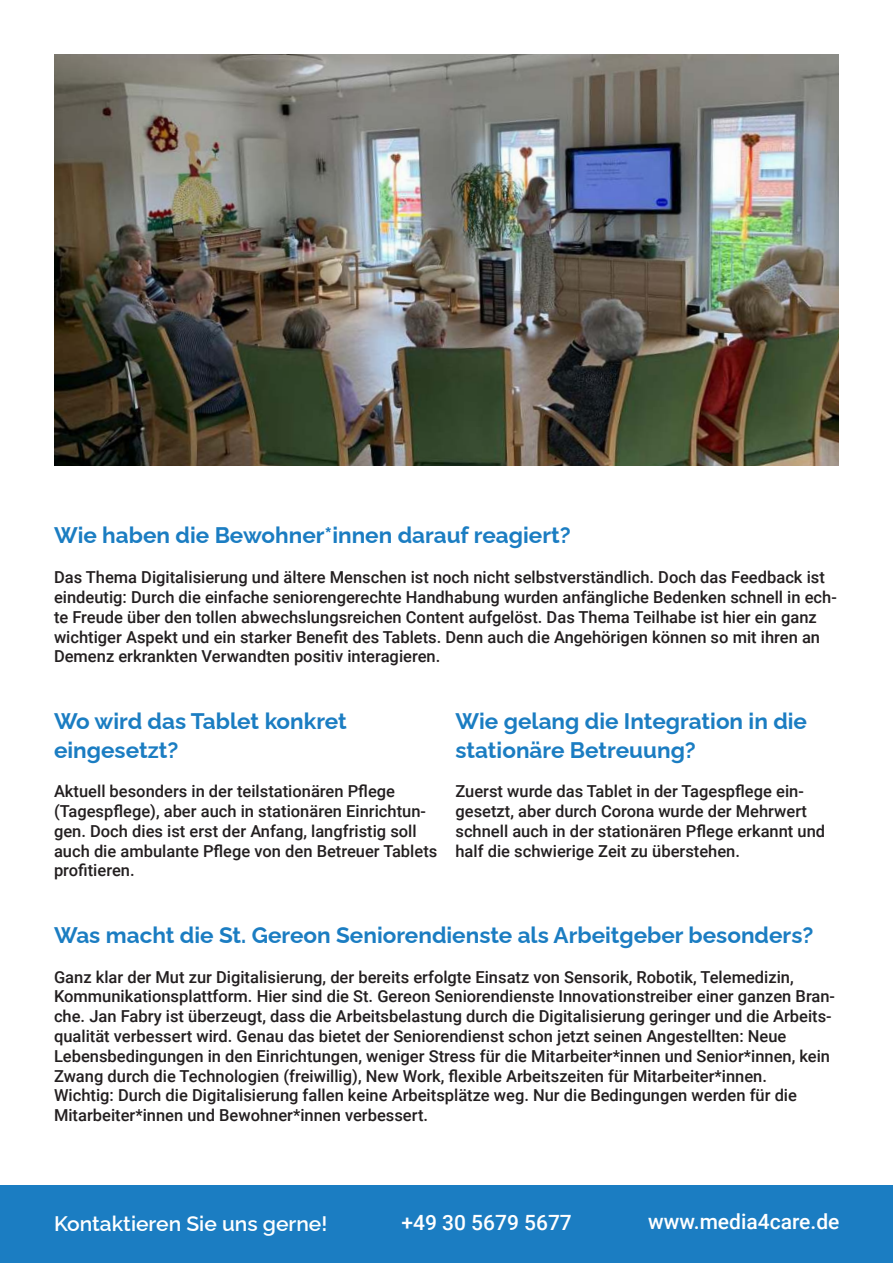
<style>
.page{position:relative;width:893px;height:1263px;background:#fff}
.page>*{position:absolute;margin:0;border:0;box-sizing:border-box;transform-origin:0 0}
.t1{font:700 22.5px/28.8px "Raleway";color:#1b7dc2}
.t2{font:500 21px "Roboto";color:#fff}
.t3{font:600 21px "Raleway";color:#fff}
.t4{font:500 16.5px/19.8px "Roboto";color:#231f20}
</style>
<div class="page">
<div style="left:0;top:1185px;width:893px;height:78px;background:#1b7dc2"></div>
<img style="left:54px;top:54px;width:785px;height:412px">
<h1 class="t1" style="left:54px;top:519px;width:518px">Wie haben die Bewohner*innen darauf reagiert?</h1>
<p class="t4" style="left:54px;top:567px;width:784px">Das Thema Digitalisierung und ältere Menschen ist noch nicht selbstverständlich. Doch das Feedback ist eindeutig: Durch die einfache seniorengerechte Handhabung wurden anfängliche Bedenken schnell in ech&shy;te Freude über den tollen abwechslungsreichen Content aufgelöst. Das Thema Teilhabe ist hier ein ganz wichtiger Aspekt und ein starker Benefit des Tablets. Denn auch die Angehörigen können so mit ihren an Demenz erkrankten Verwandten positiv interagieren.</p>
<h1 class="t1" style="left:54px;top:704px;width:294px">Wo wird das Tablet konkret eingesetzt?</h1>
<p class="t4" style="left:54px;top:781px;width:385px">Aktuell besonders in der teilstationären Pflege (Tagespflege), aber auch in stationären Einrichtun&shy;gen. Doch dies ist erst der Anfang, langfristig soll auch die ambulante Pflege von den Betreuer Tablets profitieren.</p>
<h1 class="t1" style="left:455px;top:704px;width:353px">Wie gelang die Integration in die stationäre Betreuung?</h1>
<p class="t4" style="left:455px;top:781px;width:371px">Zuerst wurde das Tablet in der Tagespflege ein&shy;gesetzt, aber durch Corona wurde der Mehrwert schnell auch in der stationären Pflege erkannt und half die schwierige Zeit zu überstehen.</p>
<h1 class="t1" style="left:54px;top:918px;width:761px">Was macht die St. Gereon Seniorendienste als Arbeitgeber besonders?</h1>
<p class="t4" style="left:54px;top:966px;width:782px">Ganz klar der Mut zur Digitalisierung, der bereits erfolgte Einsatz von Sensorik, Robotik, Telemedizin, Kommunikationsplattform. Hier sind die St. Gereon Seniorendienste Innovationstreiber einer ganzen Bran&shy;che. Jan Fabry ist überzeugt, dass die Arbeitsbelastung durch die Digitalisierung geringer und die Arbeits&shy;qualität verbessert wird. Genau das bietet der Seniorendienst schon jetzt seinen Angestellten: Neue Lebensbedingungen in den Einrichtungen, weniger Stress für die Mitarbeiter*innen und Senior*innen, kein Zwang durch die Technologien (freiwillig), New Work, flexible Arbeitszeiten für Mitarbeiter*innen.<br>Wichtig: Durch die Digitalisierung fallen keine Arbeitsplätze weg. Nur die Bedingungen werden für die Mitarbeiter*innen und Bewohner*innen verbessert.</p>
<p class="t3" style="left:54px;top:1215px;width:275px">Kontaktieren Sie uns gerne!</p>
<p class="t2" style="left:401px;top:1208px;width:172px">+49 30 5679 5677</p>
<p class="t2" style="left:648px;top:1206px;width:193px">www.media4care.de</p>
</div>
